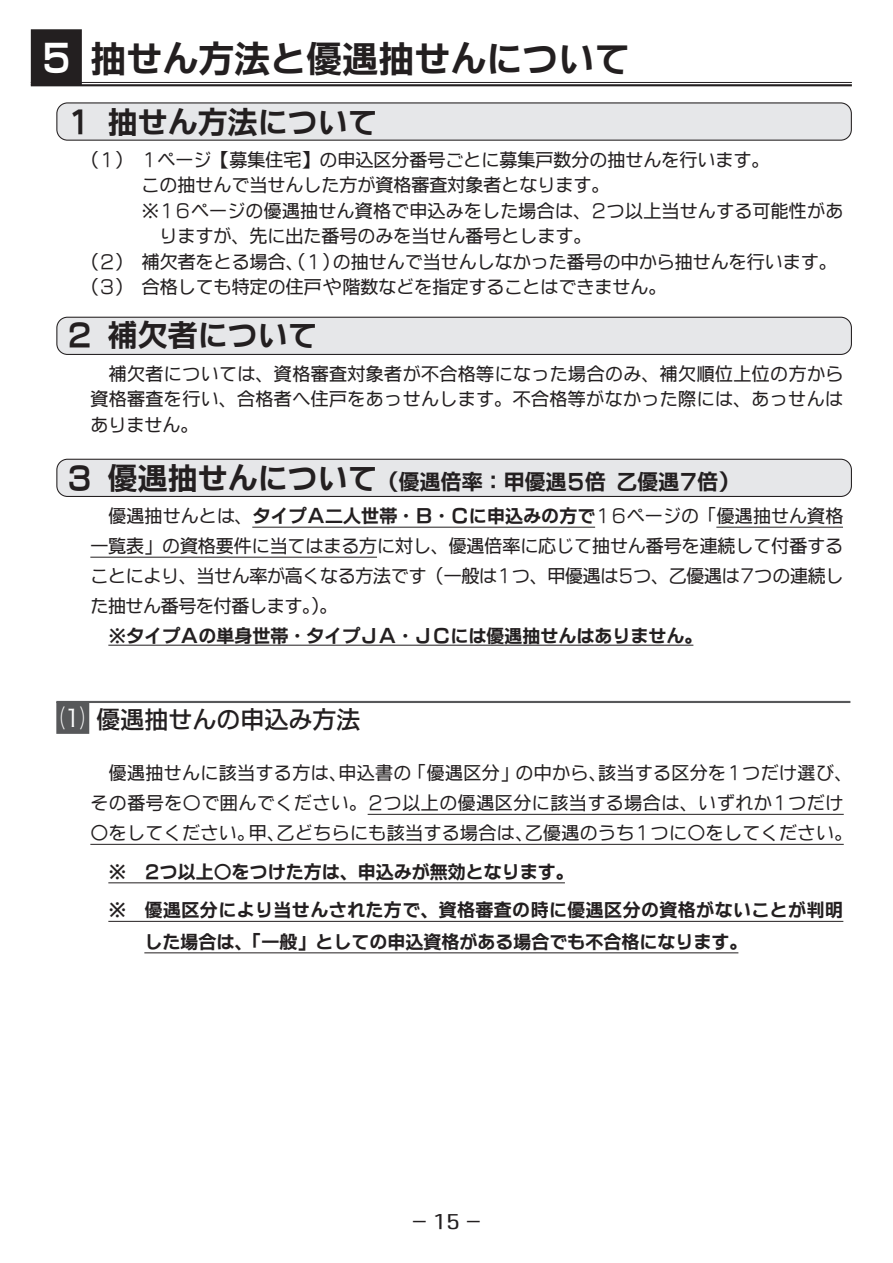
<style>
.page{position:relative;width:893px;height:1263px;background:#fff}
.page>*{position:absolute;margin:0;border:0;box-sizing:border-box;transform-origin:0 0}
.t1{font:36px "FG Kaku Gothic Ca U";color:#231f20}
.t2{font:30px "FG Kaku Gothic Ca U";color:#231f20}
.t3{font:24px "FG Kaku Gothic Ca B";color:#231f20}
.t4{font:21px "FG Kaku Gothic Ca U";color:#231f20}
.t5{font:18px/30px "FG Kaku Gothic Ca M";color:#231f20;text-align:justify}
.t6{font:18px/30px "FG Kaku Gothic Ca M";letter-spacing:.03em;color:#231f20}
.t7{font:18px "FG Kaku Gothic Ca U";color:#231f20}
.t8{font:18px/38.5px "FG Kaku Gothic Ca U";letter-spacing:.02em;color:#231f20}
.t9{font:18px "FG Kaku Gothic Ca M";letter-spacing:.02em;color:#231f20}
.s1{font-size:35.25px;color:#fff}
.s2{font-size:29.4px}
.s3{font-size:17.7px}
.s4{font-family:"DFHS Gothic Std W3";font-size:20.7px}
.s5{font-size:30px}
.s6{font-size:20.55px}
.s7{font-family:"FG Kaku Gothic Ca U"}
.s8{font-family:"Hira Kaku Pro N W3";color:#fff}
</style>
<div class="page">
<hr style="left:31px;top:82px;width:821px;height:1px;background:#231f20">
<hr style="left:31px;top:84px;width:821px;height:2px;background:#231f20">
<div style="left:32px;top:30px;width:49px;height:54px;background:#231f20"></div>
<div style="left:31px;top:29px;width:51px;height:56px;border:2px solid #231f20"></div>
<hr style="left:252px;top:527px;width:343px;height:1px;background:#231f20">
<hr style="left:716px;top:527px;width:127px;height:1px;background:#231f20">
<hr style="left:90px;top:557px;width:287px;height:1px;background:#231f20">
<hr style="left:108px;top:645px;width:585px;height:1px;background:#231f20">
<div style="left:57px;top:103px;width:794px;height:37px;background:#e6e7e9;border-radius:11px"></div>
<div style="left:56px;top:102px;width:796px;height:39px;border:1px solid #231f20;border-radius:11px"></div>
<div style="left:57px;top:317px;width:794px;height:37px;background:#e6e7e9;border-radius:11px"></div>
<div style="left:56px;top:317px;width:796px;height:38px;border:1px solid #231f20;border-radius:11px"></div>
<div style="left:57px;top:459px;width:794px;height:37px;background:#e6e7e9;border-radius:11px"></div>
<div style="left:56px;top:459px;width:796px;height:38px;border:1px solid #231f20;border-radius:11px"></div>
<hr style="left:368px;top:814px;width:476px;height:1px;background:#231f20">
<hr style="left:90px;top:844px;width:754px;height:1px;background:#231f20">
<hr style="left:108px;top:882px;width:457px;height:1px;background:#231f20">
<hr style="left:108px;top:921px;width:735px;height:1px;background:#231f20">
<hr style="left:144px;top:952px;width:594px;height:1px;background:#231f20">
<hr style="left:56px;top:701px;width:794px;height:2px;background:#57585a">
<div style="left:56px;top:702px;width:33px;height:32px;background:#57585a"></div>
<h1 class="t1" style="left:41px;top:41px;width:591px"><span class="s1">５</span>抽せん方法と優遇抽せんについて</h1>
<h2 class="t2" style="left:67px;top:107px;width:312px"><span class="s2">１</span> 抽せん方法について</h2>
<p class="t5" style="left:81px;top:144px;width:690px">（<span class="s3">１</span>）　<span class="s3">１</span>ページ【募集住宅】の申込区分番号ごとに募集戸数分の抽せんを行います。</p>
<p class="t5" style="left:141px;top:170px;width:469px">この抽せんで当せんした方が資格審査対象者となります。</p>
<p class="t5" style="left:141px;top:195px;width:703px">※<span class="s3">１６</span>ページの優遇抽せん資格で申込みをした場合は、<span class="s3">２</span>つ以上当せんする可能性があ</p>
<p class="t5" style="left:159px;top:221px;width:433px">りますが、先に出た番号のみを当せん番号とします。</p>
<p class="t5" style="left:81px;top:246px;width:757px">（<span class="s3">２</span>）　補欠者をとる場合、（<span class="s3">１</span>）の抽せんで当せんしなかった番号の中から抽せんを行います。</p>
<p class="t5" style="left:81px;top:272px;width:587px">（<span class="s3">３</span>）　合格しても特定の住戸<span class="s4">や</span>階数などを指定することはできません。</p>
<h2 class="t2" style="left:67px;top:320px;width:252px"><span class="s2">２</span> 補欠者について</h2>
<p class="t5" style="left:90px;top:361px;width:755px;line-height:25.5px">　補欠者については、資格審査対象者が不合格等になった場合のみ、補欠順位上位の方から資格審査を行い、合格者へ住戸をあっせんします。不合格等がなかった際には、あっせんはありません。</p>
<p class="t4" style="left:67px;top:471px;width:674px"><span class="s2">３</span> <span class="s5">優遇抽せんについて</span>（優遇倍率：甲優遇<span class="s6">５</span>倍 乙優遇<span class="s6">７</span>倍）</p>
<p class="t5" style="left:90px;top:501px;width:754px">　優遇抽せんとは、<span class="s7">タイプＡ二人世帯・Ｂ・Ｃに申込みの方で</span><span class="s3">１６</span>ページの「優遇抽せん資格一覧表」の資格要件に当てはまる方に対し、優遇倍率に応じて抽せん番号を連続して付番することにより、当せん率が高くなる方法です（一般は<span class="s3">１</span>つ、甲優遇は<span class="s3">５</span>つ、乙優遇は<span class="s3">７</span>つの連続した抽せん番号を付番します。）。</p>
<p class="t7" style="left:108px;top:627px;width:595px">※タイプＡの単身世帯・タイプＪＡ・ＪＣには優遇抽せんはありません。</p>
<h3 class="t3" style="left:61px;top:707px;width:302px"><span class="s8">⑴</span> 優遇抽せんの申込み方法</h3>
<p class="t6" style="left:90px;top:758px;width:763px">　優遇抽せんに該当する方は、申込書の「優遇区分」の中から、該当する区分を<span class="s3">１</span>つだけ選び、その番号を〇で囲んでください。<span class="s3">２</span>つ以上の優遇区分に該当する場合は、いずれか<span class="s3">１</span>つだけ</p>
<p class="t9" style="left:90px;top:824px;width:763px">○をしてください。甲、乙どちらにも該当する場合は、乙優遇のうち<span class="s3">１</span>つに○をしてください。</p>
<p class="t8" style="left:108px;top:852px;width:736px">※　<span class="s3">２</span>つ以上○をつけた方は、申込みが無効となります。<br>※　優遇区分により当せんされた方で、資格審査の時に優遇区分の資格がないことが判明</p>
<p class="t7" style="left:144px;top:932px;width:604px">した場合は、「一般」としての申込資格がある場合でも不合格になります。</p>
<p class="t5" style="left:411px;top:1207px;width:73px">－15－</p>
</div>
